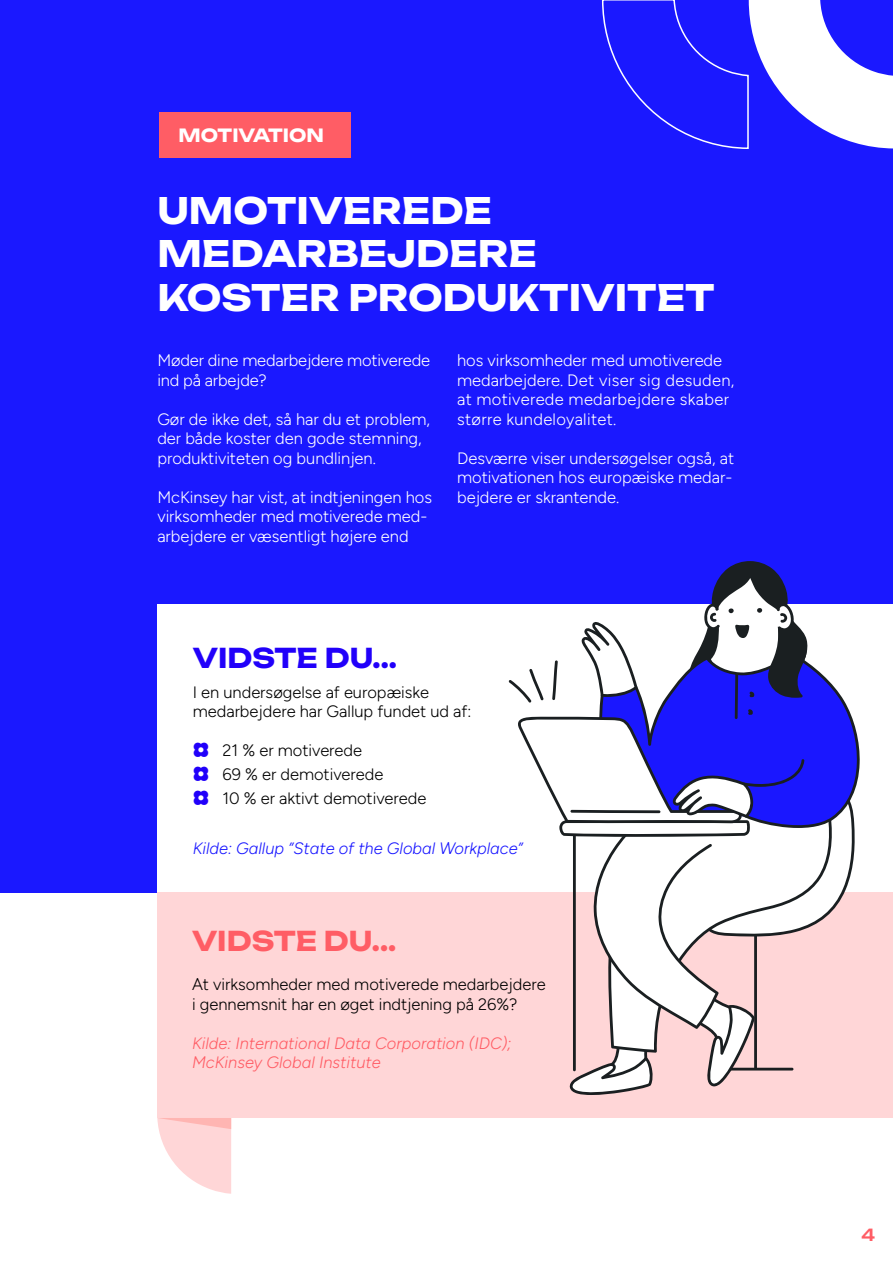
<style>
.page{position:relative;width:893px;height:1263px;background:#fff}
.page>*{position:absolute;margin:0;border:0;box-sizing:border-box;transform-origin:0 0}
.t1{font:700 36px/43.5px "Unbounded";color:#fff}
.t2{font:700 27px "Unbounded";color:#2100fa}
.t3{font:700 27px "Unbounded";color:#ff5d65}
.t4{font:700 18px "Unbounded";color:#fff}
.t5{font:300 16.5px/19.5px "Figtree";color:#fff}
.t6{font:300 16.5px/19.5px "Figtree";color:#000}
.t7{font:300 16.5px/19.5px "Figtree";letter-spacing:.02em;color:#fff}
.t8{font:italic 300 16.5px/19.5px "Figtree";color:#ff5d65}
.t9{font:italic 300 16.5px "Figtree";color:#1a18ff}
.t10{font:500 16.5px "Unbounded";color:#ff5d65}
.s1{color:#2100fa}
</style>
<div class="page">
<div style="left:0;top:0;width:893px;height:893px;background:#1a18ff"></div>
<div style="left:159px;top:113px;width:191px;height:45px;background:#ff5d65"></div>
<div style="left:157px;top:604px;width:736px;height:293px;background:#fff"></div>
<div style="left:157px;top:893px;width:736px;height:225px;background:#ffd6d7"></div>
<svg style="left:602px;top:0;width:291px;height:149px"></svg>
<svg style="left:509px;top:561px;width:346px;height:534px"></svg>
<svg style="left:157px;top:1118px;width:74px;height:76px"></svg>
<p class="t4" style="left:179px;top:120px;width:147px">MOTIVATION</p>
<h1 class="t1" style="left:157px;top:186px;width:559px">UMOTIVEREDE<br>MEDARBEJDERE<br>KOSTER PRODUKTIVITET</h1>
<p class="t5" style="left:157px;top:351px;width:274px">Møder dine medarbejdere motiverede ind på arbejde?</p>
<p class="t5" style="left:157px;top:409px;width:274px">Gør de ikke det, så har du et problem, der både koster den gode stemning, produktiviteten og bundlinjen.</p>
<p class="t5" style="left:157px;top:487px;width:276px">McKinsey har vist, at indtjeningen hos virksomheder med motiverede med&shy;arbejdere er væsentligt højere end</p>
<p class="t7" style="left:457px;top:351px;width:279px">hos virksomheder med umotiverede medarbejdere. Det viser sig desuden, at motiverede medarbejdere skaber større kundeloyalitet.</p>
<p class="t5" style="left:457px;top:448px;width:279px;text-align:justify">Desværre viser undersøgelser også, at motivationen hos europæiske medar&shy;bejdere er skrantende.</p>
<h2 class="t2" style="left:193px;top:635px;width:189px">VIDSTE DU...</h2>
<p class="t6" style="left:193px;top:682px;width:280px">I en undersøgelse af europæiske medarbejdere har Gallup fundet ud af:</p>
<p class="t6" style="left:193px;top:738px;width:235px;line-height:23.7px"><span class="s1">✿</span> 21 % er motiverede<br><span class="s1">✿</span> 69 % er demotiverede<br><span class="s1">✿</span> 10 % er aktivt demotiverede</p>
<p class="t9" style="left:193px;top:838px;width:331px">Kilde: Gallup ”State of the Global Workplace”</p>
<h2 class="t3" style="left:192px;top:918px;width:189px">VIDSTE DU...</h2>
<p class="t6" style="left:192px;top:975px;width:355px">At virksomheder med motiverede medarbejdere i gennemsnit har en øget indtjening på 26%?</p>
<p class="t8" style="left:192px;top:1033px;width:321px">Kilde: International Data Corporation (IDC);<br>McKinsey Global Institute</p>
<p class="t10" style="left:861px;top:1221px;width:15px">4</p>
</div>
